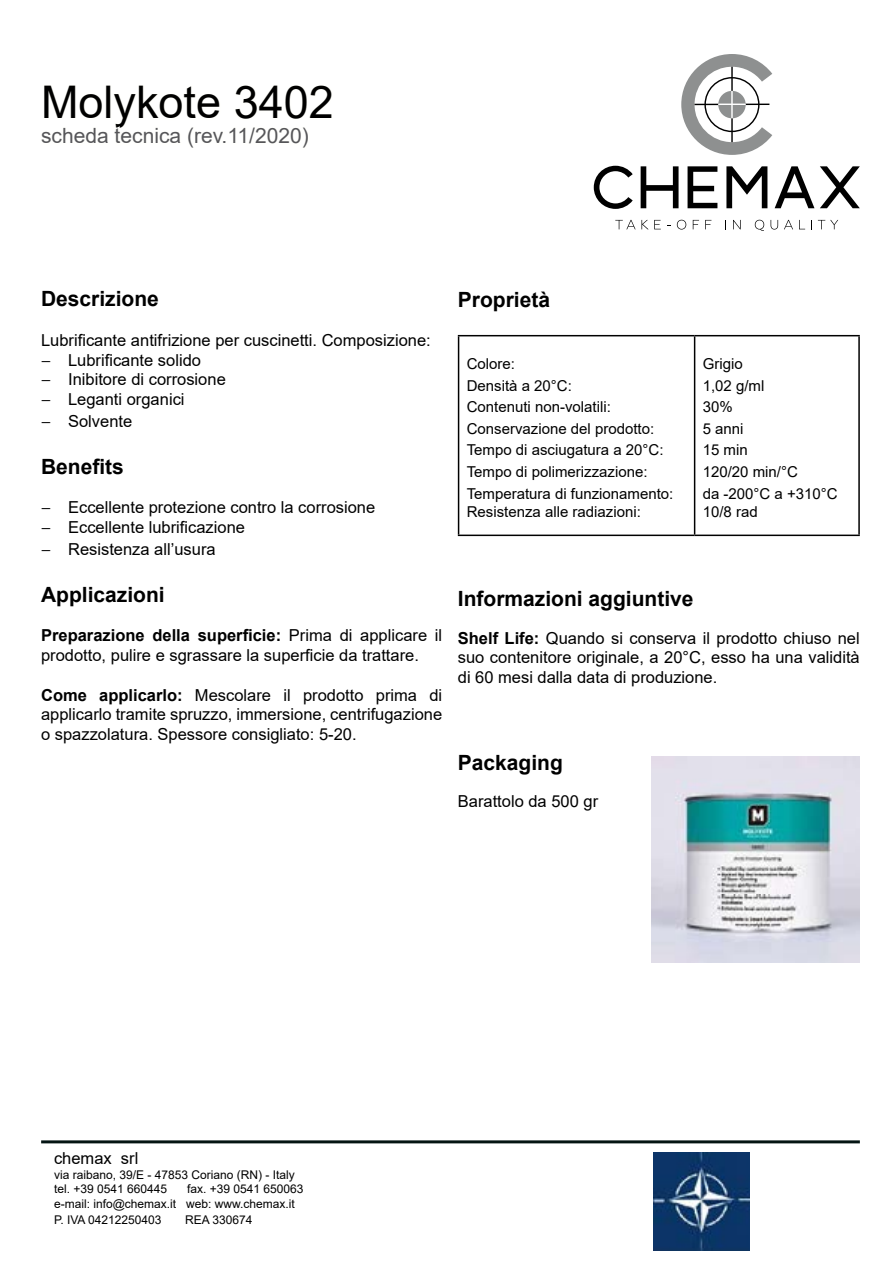
<style>
.page{position:relative;width:893px;height:1263px;background:#fff}
.page>*{position:absolute;margin:0;border:0;box-sizing:border-box;transform-origin:0 0}
.t1{font:45px "Arial";color:#000}
.t2{font:700 21px "Arial";color:#000}
.t3{font:21px "Arial";color:#565659}
.t4{font:16.5px/19.8px "Arial";color:#000}
.t5{font:15px/21.6px "Arial";color:#000}
.t6{font:12px/14.4px "Arial";color:#000}
.s1{font-family:"Myriad Pro"}
.s2{font-weight:700}
</style>
<div class="page">
<hr style="left:41px;top:1140px;width:819px;height:3px;background:#041513">
<hr style="left:458px;top:335px;width:237px;height:1px;background:#000">
<hr style="left:458px;top:336px;width:1px;height:199px;background:#000">
<hr style="left:695px;top:335px;width:165px;height:1px;background:#000">
<hr style="left:694px;top:336px;width:1px;height:199px;background:#000">
<hr style="left:858px;top:336px;width:2px;height:199px;background:#000">
<hr style="left:458px;top:535px;width:237px;height:1px;background:#000">
<hr style="left:695px;top:535px;width:165px;height:1px;background:#000">
<img style="left:651px;top:756px;width:209px;height:206px">
<svg style="left:594px;top:166px;width:39px;height:43px"></svg>
<svg style="left:641px;top:166px;width:37px;height:42px"></svg>
<svg style="left:687px;top:166px;width:30px;height:42px"></svg>
<svg style="left:726px;top:166px;width:41px;height:42px"></svg>
<svg style="left:775px;top:166px;width:39px;height:42px"></svg>
<svg style="left:820px;top:166px;width:40px;height:42px"></svg>
<svg style="left:681px;top:54px;width:91px;height:101px"></svg>
<svg style="left:615px;top:220px;width:46px;height:9px"></svg>
<svg style="left:677px;top:220px;width:9px;height:10px"></svg>
<svg style="left:693px;top:220px;width:6px;height:9px"></svg>
<svg style="left:705px;top:220px;width:6px;height:9px"></svg>
<svg style="left:733px;top:220px;width:8px;height:9px"></svg>
<svg style="left:755px;top:220px;width:9px;height:11px"></svg>
<svg style="left:770px;top:220px;width:8px;height:10px"></svg>
<svg style="left:784px;top:220px;width:9px;height:9px"></svg>
<svg style="left:799px;top:220px;width:6px;height:9px"></svg>
<svg style="left:818px;top:220px;width:20px;height:9px"></svg>
<img style="left:654px;top:1152px;width:96px;height:98px">
<h1 class="t1" style="left:41px;top:71px;width:294px">Molykote 3402</h1>
<p class="t3" style="left:41px;top:122px;width:269px">scheda tecnica (rev.11/2020)</p>
<p class="t2" style="left:41px;top:284px;width:119px">Descrizione</p>
<p class="t4" style="left:41px;top:330px;width:391px">Lubrificante antifrizione per cuscinetti. Composizione: <span class="s1">−</span> Lubrificante solido<br><span class="s1">−</span> Inibitore di corrosione<br><span class="s1">−</span> Leganti organici</p>
<p class="t4" style="left:41px;top:411px;width:93px"><span class="s1">−</span> Solvente</p>
<p class="t2" style="left:41px;top:451px;width:84px">Benefits</p>
<p class="t4" style="left:41px;top:497px;width:336px"><span class="s1">−</span> Eccellente protezione contro la corrosione <span class="s1">−</span> Eccellente lubrificazione</p>
<p class="t4" style="left:41px;top:539px;width:176px"><span class="s1">−</span> Resistenza all’usura</p>
<p class="t2" style="left:41px;top:579px;width:125px">Applicazioni</p>
<p class="t4" style="left:41px;top:625px;width:403px"><span class="s2">Preparazione della superficie:</span> Prima di applicare il prodotto, pulire e sgrassare la superficie da trattare.</p>
<p class="t4" style="left:41px;top:685px;width:403px;text-align:justify"><span class="s2">Come applicarlo:</span> Mescolare il prodotto prima di applicarlo tramite spruzzo, immersione, centrifugazione o spazzolatura. Spessore consigliato: 5-20.</p>
<p class="t2" style="left:458px;top:285px;width:94px">Proprietà</p>
<p class="t5" style="left:467px;top:353px;width:208px">Colore:<br>Densità a 20°C:<br>Contenuti non-volatili:<br>Conservazione del prodotto:<br>Tempo di asciugatura a 20°C:<br>Tempo di polimerizzazione:<br>Temperatura di funzionamento:</p>
<p class="t5" style="left:467px;top:500px;width:176px">Resistenza alle radiazioni:</p>
<p class="t5" style="left:703px;top:353px;width:136px">Grigio<br>1,02 g/ml<br>30%<br>5 anni<br>15 min<br>120/20 min/°C<br>da -200°C a +310°C</p>
<p class="t5" style="left:703px;top:500px;width:57px">10/8 rad</p>
<p class="t2" style="left:458px;top:583px;width:237px">Informazioni aggiuntive</p>
<p class="t4" style="left:458px;top:628px;width:403px;text-align:justify"><span class="s2">Shelf Life:</span> Quando si conserva il prodotto chiuso nel suo contenitore originale, a 20°C, esso ha una validità di 60 mesi dalla data di produzione.</p>
<p class="t2" style="left:458px;top:747px;width:107px">Packaging</p>
<p class="t4" style="left:458px;top:791px;width:142px">Barattolo da 500 gr</p>
<p class="t4" style="left:54px;top:1148px;width:86px">chemax srl</p>
<p class="t6" style="left:54px;top:1167px;width:242px">via raibano, 39/E - 47853 Coriano (RN) - Italy tel. +39 0541 660445</p>
<p class="t6" style="left:54px;top:1182px;width:251px;text-indent:133px">fax. +39 0541 650063 e-mail: info@chemax.it web: www.chemax.it</p>
<p class="t6" style="left:54px;top:1212px;width:109px">P. IVA 04212250403</p>
<p class="t6" style="left:185px;top:1212px;width:69px">REA 330674</p>
</div>
